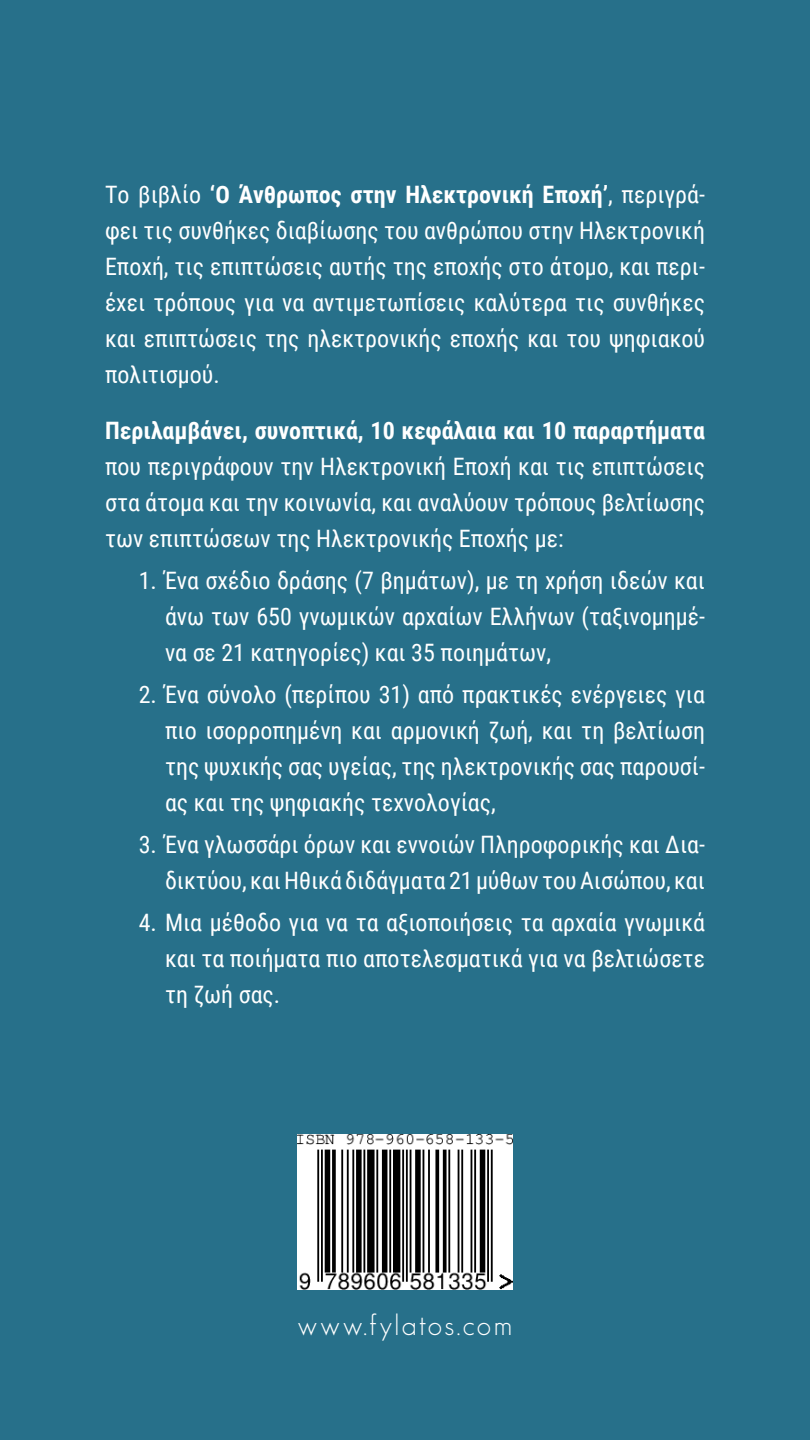
<style>
.page{position:relative;width:810px;height:1440px;background:#27708a}
.page>*{position:absolute;margin:0;border:0;box-sizing:border-box;transform-origin:0 0}
.t1{font:300 29.03px "Aka Acid Geosans";letter-spacing:.075em;color:#fff}
.t2{font:24px/36px "Roboto Condensed";color:#fff;text-align:justify}
.t3{font:700 24px "Roboto Condensed";color:#fff}
.s1{font-weight:700}
</style>
<div class="page">
<img style="left:298px;top:1134px;width:214px;height:156px">
<p class="t2" style="left:105px;top:175px;width:602px">Το βιβλίο <span class="s1">‘Ο Άνθρωπος στην Ηλεκτρονική Εποχή’</span>, περιγρά&shy;φει τις συνθήκες διαβίωσης του ανθρώπου στην Ηλεκτρονική Εποχή, τις επιπτώσεις αυτής της εποχής στο άτομο, και περι&shy;έχει τρόπους για να αντιμετωπίσεις καλύτερα τις συνθήκες και επιπτώσεις της ηλεκτρονικής εποχής και του ψηφιακού πολιτισμού.</p>
<p class="t3" style="left:105px;top:414px;width:601px">Περιλαμβάνει, συνοπτικά, 10 κεφάλαια και 10 παραρτήματα</p>
<p class="t2" style="left:105px;top:448px;width:602px">που περιγράφουν την Ηλεκτρονική Εποχή και τις επιπτώσεις στα άτομα και την κοινωνία, και αναλύουν τρόπους βελτίωσης των επιπτώσεων της Ηλεκτρονικής Εποχής με:</p>
<p class="t2" style="left:165px;top:562px;width:542px;text-indent:-26px">1. Ένα σχέδιο δράσης (7 βημάτων), με τη χρήση ιδεών και άνω των 650 γνωμικών αρχαίων Ελλήνων (ταξινομημέ&shy;να σε 21 κατηγορίες) και 35 ποιημάτων,</p>
<p class="t2" style="left:165px;top:676px;width:542px;text-indent:-26px">2. Ένα σύνολο (περίπου 31) από πρακτικές ενέργειες για πιο ισορροπημένη και αρμονική ζωή, και τη βελτίωση της ψυχικής σας υγείας, της ηλεκτρονικής σας παρουσί&shy;ας και της ψηφιακής τεχνολογίας,</p>
<p class="t2" style="left:139px;top:826px;width:568px;text-align:right">3. Ένα γλωσσάρι όρων και εννοιών Πληροφορικής και Δια&shy;δικτύου, και Ηθικά διδάγματα 21 μύθων του Αισώπου, και</p>
<p class="t2" style="left:165px;top:904px;width:542px;text-indent:-26px">4. Μια μέθοδο για να τα αξιοποιήσεις τα αρχαία γνωμικά και τα ποιήματα πιο αποτελεσματικά για να βελτιώσετε τη ζωή σας.</p>
<p class="t1" style="left:298px;top:1309px;width:216px">www.fylatos.com</p>
</div>
